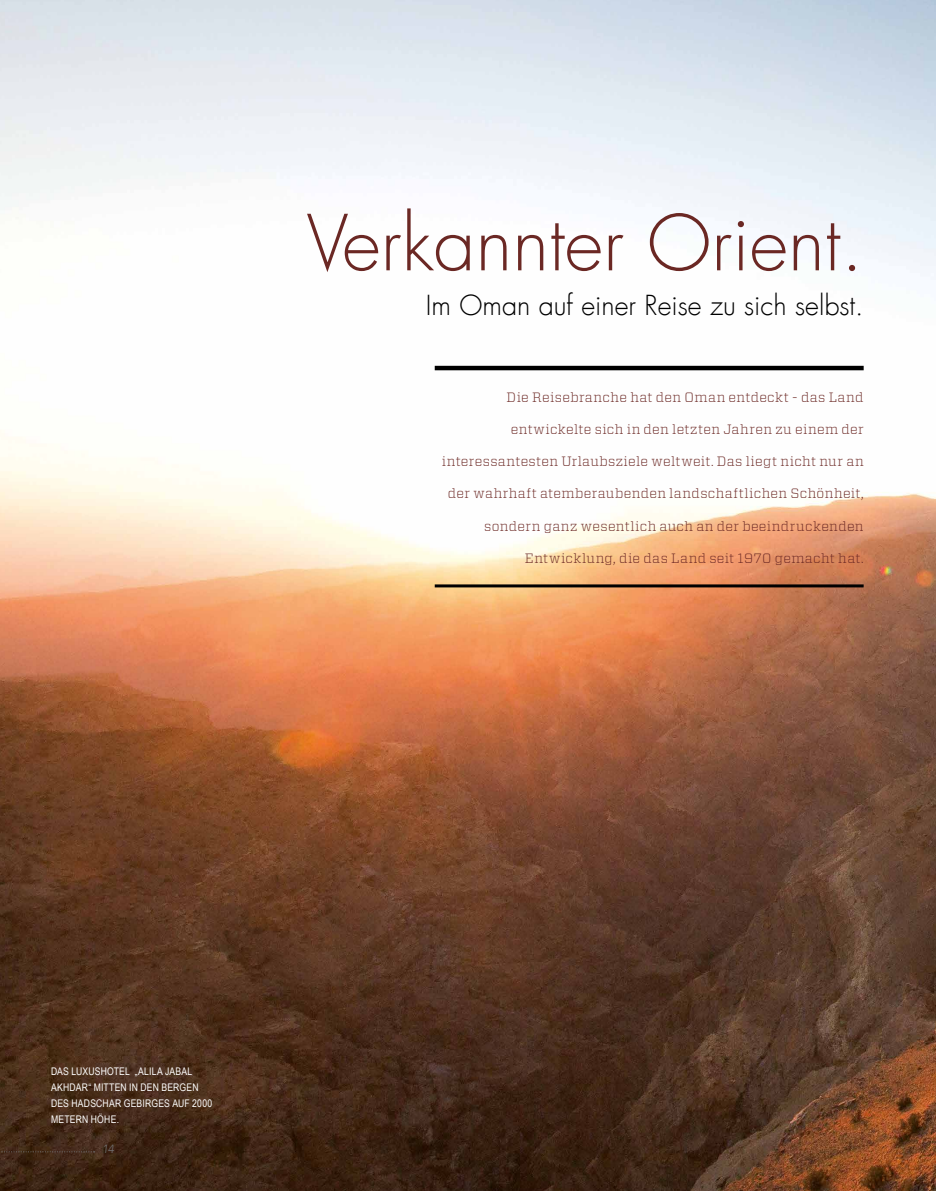
<style>
.page{position:relative;width:936px;height:1191px;background:#fff}
.page>*{position:absolute;margin:0;border:0;box-sizing:border-box;transform-origin:0 0}
.t1{font:300 75px "Futura LT";color:#6b2824}
.t2{font:300 27px "Futura LT";color:#000}
.t3{font:300 13.5px "Vitesse";letter-spacing:.025em;color:#6b2824}
.t4{font:italic 300 12px "Avenir LT";color:#706f6f}
.t5{font:10.5px/15.9px "Arial Narrow";letter-spacing:.02em;color:#fff}
</style>
<div class="page">
<img style="left:0;top:0;width:935px;height:1191px">
<svg style="left:0;top:1151px;width:95px;height:1px"></svg>
<hr style="left:434px;top:366px;width:429px;height:4px;background:#000">
<hr style="left:434px;top:584px;width:429px;height:3px;background:#000">
<h1 class="t1" style="left:307px;top:197px;width:558px">Verkannter Orient.</h1>
<h2 class="t2" style="left:425px;top:289px;width:439px">Im Oman auf einer Reise zu sich selbst.</h2>
<p class="t3" style="left:506px;top:388px;width:358px">Die Reisebranche hat den Oman entdeckt - das Land</p>
<p class="t3" style="left:511px;top:420px;width:354px">entwickelte sich in den letzten Jahren zu einem der</p>
<p class="t3" style="left:442px;top:452px;width:423px">interessantesten Urlaubsziele weltweit. Das liegt nicht nur an</p>
<p class="t3" style="left:448px;top:484px;width:417px">der wahrhaft atemberaubenden landschaftlichen Schönheit,</p>
<p class="t3" style="left:484px;top:516px;width:381px">sondern ganz wesentlich auch an der beeindruckenden</p>
<p class="t3" style="left:525px;top:548px;width:340px">Entwicklung, die das Land seit 1970 gemacht hat.</p>
<p class="t5" style="left:51px;top:1063px;width:163px">DAS LUXUSHOTEL „ALILA JABAL<br>AKHDAR“ MITTEN IN DEN BERGEN<br>DES HADSCHAR GEBIRGES AUF 2000<br>METERN HÖHE.</p>
<p class="t4" style="left:102px;top:1142px;width:13px">14</p>
</div>
